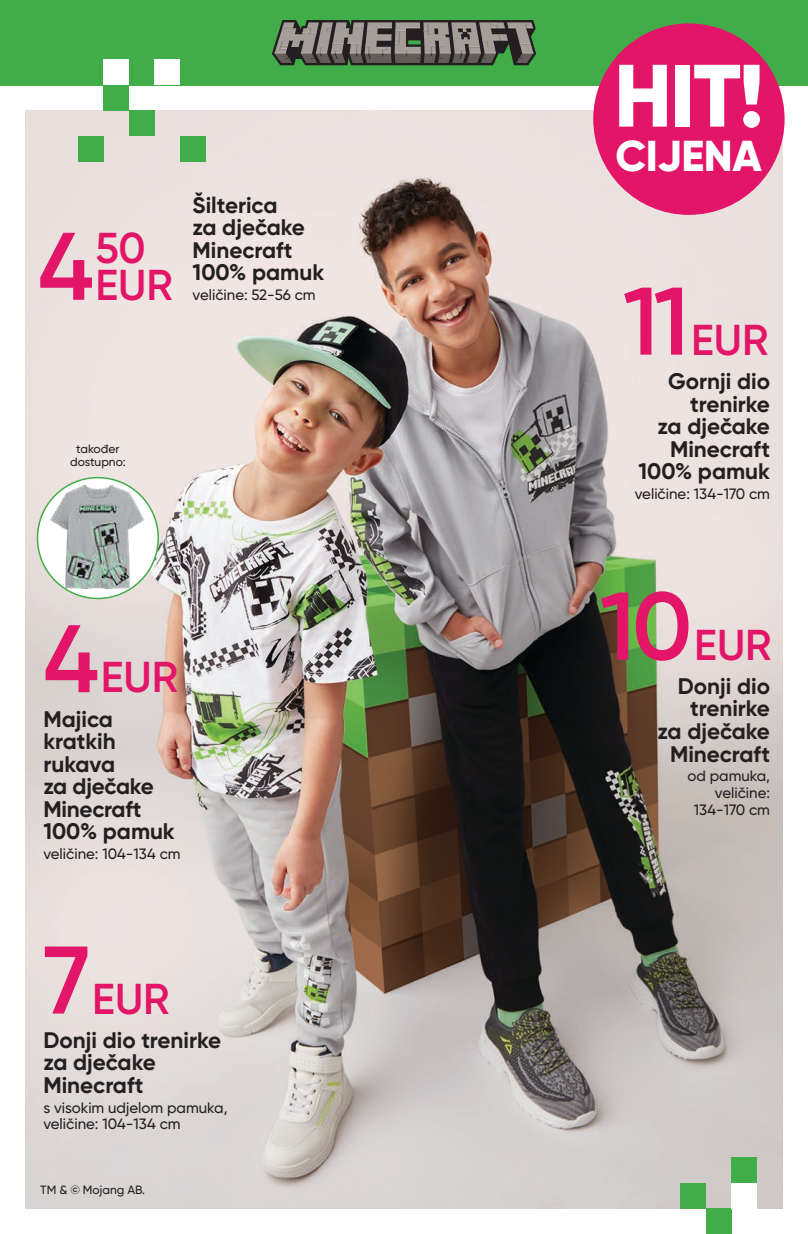
<style>
.page{position:relative;width:808px;height:1234px;background:#fff}
.page>*{position:absolute;margin:0;border:0;box-sizing:border-box;transform-origin:0 0}
.t1{font:800 88.2px "Gilroy";color:#fff}
.t2{font:600 43.2px/36.8px "Gilroy";color:#e21568}
.t3{font:800 43.2px "Gilroy";letter-spacing:-.01em;color:#fff}
.t4{font:700 22.5px/22.5px "Gilroy";color:#231f20}
.t5{font:500 15px/16.8px "Gilroy";color:#231f20;text-align:right}
.t6{font:500 12px/13.5px "Gilroy";color:#231f20;text-align:center}
.s1{font-size:95.7px}
</style>
<div class="page">
<img style="left:26px;top:111px;width:756px;height:1097px">
<div style="left:0;top:0;width:808px;height:85px;background:#41ad49"></div>
<div style="left:104px;top:60px;width:25px;height:25px;background:#fff"></div>
<div style="left:155px;top:60px;width:25px;height:25px;background:#fff"></div>
<div style="left:104px;top:85px;width:25px;height:26px;background:#41ad49"></div>
<div style="left:129px;top:111px;width:26px;height:25px;background:#41ad49"></div>
<div style="left:180px;top:136px;width:26px;height:26px;background:#41ad49"></div>
<div style="left:78px;top:136px;width:26px;height:26px;background:#41ad49"></div>
<div style="left:680px;top:1182px;width:26px;height:26px;background:#41ad49"></div>
<div style="left:706px;top:1208px;width:25px;height:25px;background:#41ad49"></div>
<div style="left:731px;top:1157px;width:26px;height:25px;background:#41ad49"></div>
<div style="left:731px;top:1182px;width:26px;height:26px;background:#fff"></div>
<svg style="left:272px;top:20px;width:264px;height:45px;background:#676960"></svg>
<img style="left:25px;top:669px;width:49px;height:258px">
<img style="left:25px;top:712px;width:49px;height:150px">
<img style="left:25px;top:931px;width:12px;height:204px">
<img style="left:25px;top:936px;width:12px;height:147px">
<img style="left:25px;top:1013px;width:9px;height:187px">
<img style="left:25px;top:1016px;width:9px;height:163px">
<div style="left:593px;top:23px;width:191px;height:192px;background:#e21568;border-radius:50%"></div>
<img style="left:42px;top:477px;width:110px;height:121px">
<div style="left:37px;top:477px;width:122px;height:122px;border:2px solid #41ad49;border-radius:50%"></div>
<h2 class="t2" style="left:95px;top:229px;width:79px;text-indent:-57px"><span class="s1">4</span>50<br>EUR</h2>
<p class="t4" style="left:193px;top:193px;width:133px">Šilterica<br>za dječake<br>Minecraft<br>100% pamuk</p>
<p class="t5" style="left:193px;top:286px;width:125px">veličine: 52-56 cm</p>
<p class="t6" style="left:70px;top:441px;width:57px">također dostupno:</p>
<h2 class="t2" style="left:43px;top:658px;width:136px"><span class="s1">4</span>EUR</h2>
<p class="t4" style="left:43px;top:707px;width:133px">Majica kratkih rukava<br>za dječake<br>Minecraft<br>100% pamuk</p>
<p class="t5" style="left:43px;top:844px;width:139px">veličine: 104-134 cm</p>
<h2 class="t2" style="left:43px;top:979px;width:128px"><span class="s1">7</span>EUR</h2>
<p class="t4" style="left:43px;top:1028px;width:179px">Donji dio trenirke za dječake<br>Minecraft</p>
<p class="t5" style="left:43px;top:1098px;width:186px;text-align:left">s visokim udjelom pamuka, veličine: 104-134 cm</p>
<p class="t6" style="left:40px;top:1182px;width:106px">TM &amp; © Mojang AB.</p>
<h1 class="t1" style="left:614px;top:40px;width:152px">HIT!</h1>
<h2 class="t3" style="left:616px;top:128px;width:148px">CIJENA</h2>
<h2 class="t2" style="left:623px;top:321px;width:147px"><span class="s1">11</span>EUR</h2>
<p class="t4" style="left:638px;top:369px;width:133px;text-align:right">Gornji dio trenirke<br>za dječake<br>Minecraft<br>100% pamuk</p>
<p class="t5" style="left:635px;top:484px;width:137px">veličine: 134-170 cm</p>
<h2 class="t2" style="left:600px;top:625px;width:173px"><span class="s1">10</span>EUR</h2>
<p class="t4" style="left:658px;top:674px;width:114px;text-align:right">Donji dio trenirke<br>za dječake<br>Minecraft</p>
<p class="t5" style="left:687px;top:767px;width:84px">od pamuka, veličine:<br>134-170 cm</p>
</div>
